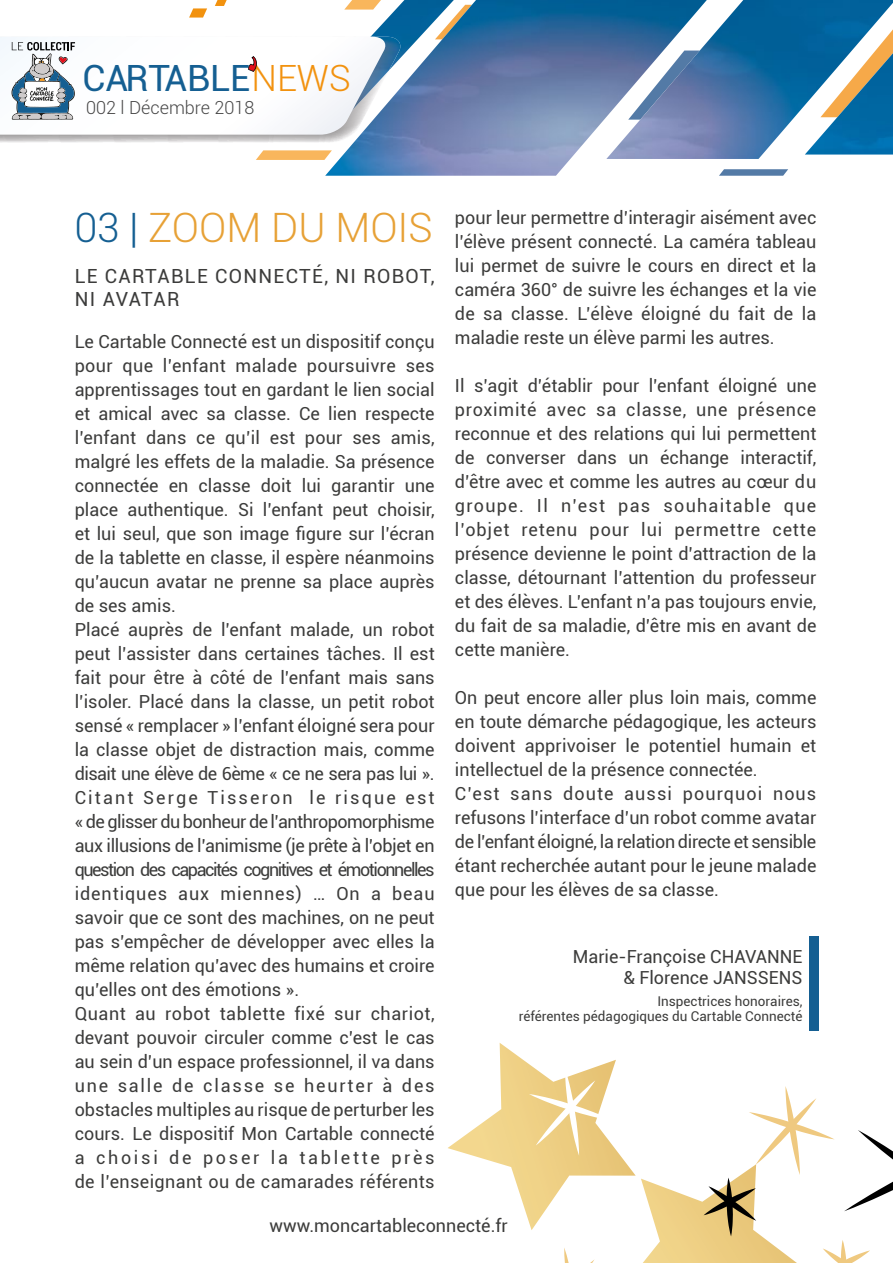
<style>
.page{position:relative;width:893px;height:1263px;background:#fff}
.page>*{position:absolute;margin:0;border:0;box-sizing:border-box;transform-origin:0 0}
.t1{font:300 40.5px "Roboto";color:#e7a136}
.t2{font:36.15px "Roboto";color:#155f92}
.t3{font:19.5px/22.5px "Roboto";letter-spacing:.07em;color:#3c3c3b}
.t4{font:18px/24px "Roboto";color:#3c3c3b}
.t5{font:300 18px "Roboto";color:#474747}
.t6{font:13.5px/15px "Roboto";color:#3c3c3b;text-align:right}
.s1{font-weight:300;color:#f2920f}
.s2{color:#155f92}
</style>
<div class="page">
<svg style="left:256px;top:150px;width:69px;height:10px"></svg>
<img style="left:325px;top:0;width:568px;height:176px">
<img style="left:0;top:111px;width:389px;height:32px">
<img style="left:388px;top:37px;width:12px;height:74px">
<svg style="left:189px;top:8px;width:18px;height:10px"></svg>
<svg style="left:215px;top:0;width:12px;height:6px"></svg>
<svg style="left:0;top:37px;width:388px;height:98px"></svg>
<div style="left:809px;top:937px;width:9px;height:94px;background:#155f92"></div>
<svg style="left:448px;top:1043px;width:445px;height:220px"></svg>
<h2 class="t2" style="left:83px;top:53px;width:270px">CARTABLE<span class="s1">NEWS</span></h2>
<p class="t5" style="left:86px;top:95px;width:170px">002 l Décembre 2018</p>
<h1 class="t1" style="left:75px;top:200px;width:360px"><span class="s2">03 |</span> ZOOM DU MOIS</h1>
<p class="t3" style="left:75px;top:264px;width:362px">LE CARTABLE CONNECTÉ, NI ROBOT,<br>NI AVATAR</p>
<p class="t4" style="left:75px;top:329px;width:361px">Le Cartable Connecté est un dispositif conçu pour que l’enfant malade poursuivre ses apprentissages tout en gardant le lien social et amical avec sa classe. Ce lien respecte l’enfant dans ce qu’il est pour ses amis, malgré les effets de la maladie. Sa présence connectée en classe doit lui garantir une place authentique. Si l’enfant peut choisir, et lui seul, que son image figure sur l’écran de la tablette en classe, il espère néanmoins qu’aucun avatar ne prenne sa place auprès de ses amis.<br>Placé auprès de l’enfant malade, un robot peut l’assister dans certaines tâches. Il est fait pour être à côté de l’enfant mais sans l’isoler. Placé dans la classe, un petit robot sensé « remplacer » l’enfant éloigné sera pour la classe objet de distraction mais, comme disait une élève de 6ème « ce ne sera pas lui ».<br>Citant Serge Tisseron le risque est « de glisser du bonheur de l’anthropomorphisme aux illusions de l’animisme (je prête à l’objet en question des capacités cognitives et émotionnelles identiques aux miennes) … On a beau savoir que ce sont des machines, on ne peut pas s’empêcher de développer avec elles la même relation qu’avec des humains et croire qu’elles ont des émotions ».<br>Quant au robot tablette fixé sur chariot, devant pouvoir circuler comme c’est le cas au sein d’un espace professionnel, il va dans une salle de classe se heurter à des obstacles multiples au risque de perturber les cours. Le dispositif Mon Cartable connecté a choisi de poser la tablette près de l’enseignant ou de camarades référents</p>
<p class="t4" style="left:455px;top:205px;width:363px;text-align:justify">pour leur permettre d’interagir aisément avec l’élève présent connecté. La caméra tableau lui permet de suivre le cours en direct et la caméra 360° de suivre les échanges et la vie de sa classe. L’élève éloigné du fait de la maladie reste un élève parmi les autres.</p>
<p class="t4" style="left:455px;top:373px;width:363px;text-align:justify">Il s’agit d’établir pour l’enfant éloigné une proximité avec sa classe, une présence reconnue et des relations qui lui permettent de converser dans un échange interactif, d’être avec et comme les autres au cœur du groupe. Il n’est pas souhaitable que l’objet retenu pour lui permettre cette présence devienne le point d’attraction de la classe, détournant l’attention du professeur et des élèves. L’enfant n’a pas toujours envie, du fait de sa maladie, d’être mis en avant de cette manière.</p>
<p class="t4" style="left:455px;top:685px;width:363px">On peut encore aller plus loin mais, comme en toute démarche pédagogique, les acteurs doivent apprivoiser le potentiel humain et intellectuel de la présence connectée.<br>C’est sans doute aussi pourquoi nous refusons l’interface d’un robot comme avatar de l’enfant éloigné, la relation directe et sensible étant recherchée autant pour le jeune malade que pour les élèves de sa classe.</p>
<p class="t4" style="left:573px;top:946px;width:231px;line-height:21px;text-align:right">Marie-Françoise CHAVANNE &amp; Florence JANSSENS</p>
<p class="t6" style="left:519px;top:993px;width:285px">Inspectrices honoraires,<br>référentes pédagogiques du Cartable Connecté</p>
<p class="t4" style="left:270px;top:1213px;width:240px">www.moncartableconnecté.fr</p>
</div>
